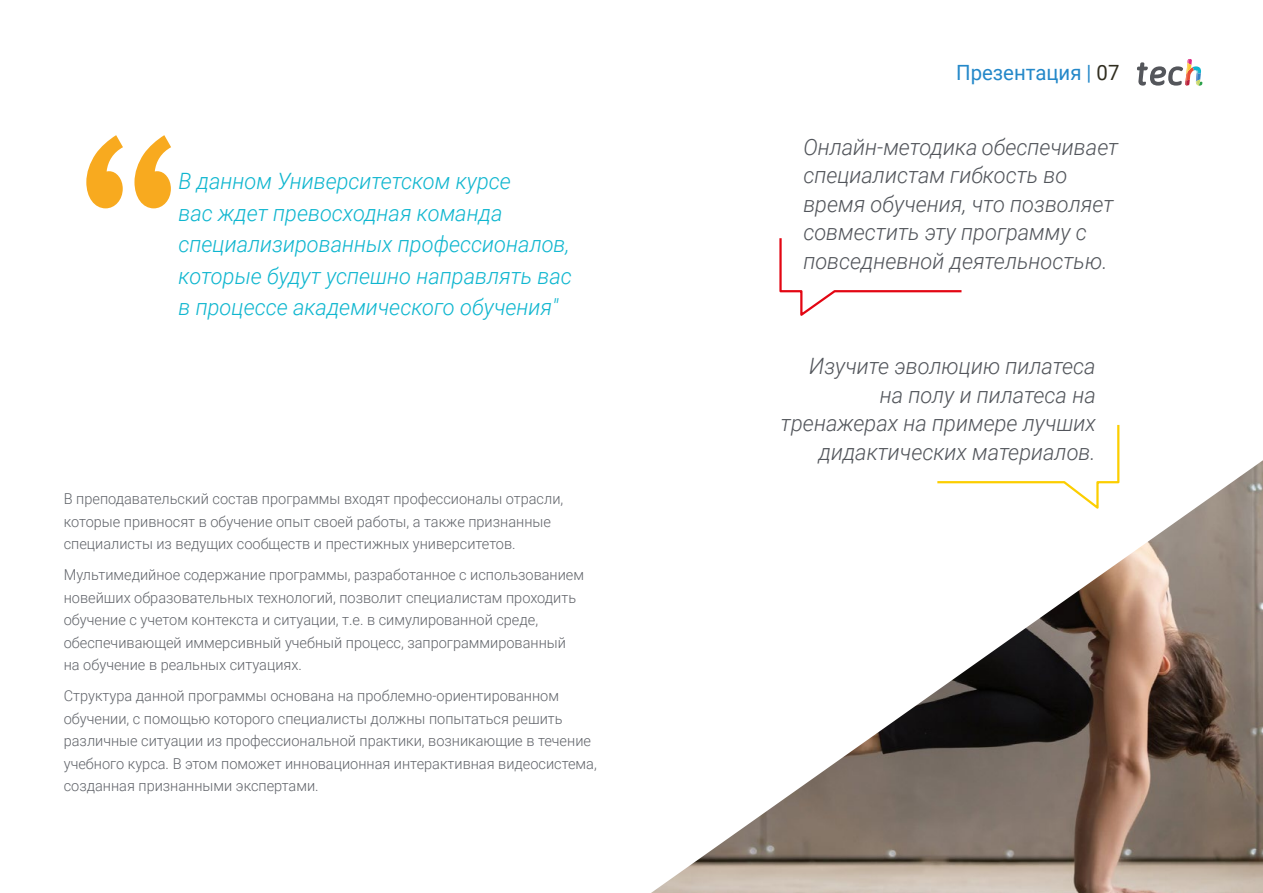
<style>
.page{position:relative;width:1263px;height:893px;background:#fff}
.page>*{position:absolute;margin:0;border:0;box-sizing:border-box;transform-origin:0 0}
.t1{font:italic 300 22.5px/28.5px "Roboto";color:#52555b;text-align:right}
.t2{font:italic 300 22.5px/31.5px "Roboto";color:#0fb6cf}
.t3{font:21px "Roboto";color:#2488c9}
.t4{font:300 15px/22.5px "Roboto";color:#61646a}
.s1{color:#312e20}
</style>
<div class="page">
<svg style="left:86px;top:135px;width:85px;height:73px"></svg>
<svg style="left:1117px;top:424px;width:3px;height:36px"></svg>
<img style="left:651px;top:460px;width:612px;height:433px">
<svg style="left:779px;top:238px;width:183px;height:78px"></svg>
<svg style="left:1137px;top:59px;width:65px;height:27px"></svg>
<h1 class="t2" style="left:179px;top:165px;width:395px">В данном Университетском курсе<br>вас ждет превосходная команда специализированных профессионалов, которые будут успешно направлять вас в процессе академического обучения"</h1>
<p class="t4" style="left:64px;top:487px;width:501px">В преподавательский состав программы входят профессионалы отрасли, которые привносят в обучение опыт своей работы, а также признанные специалисты из ведущих сообществ и престижных университетов.</p>
<p class="t4" style="left:64px;top:563px;width:522px">Мультимедийное содержание программы, разработанное с использованием новейших образовательных технологий, позволит специалистам проходить обучение с учетом контекста и ситуации, т.е. в симулированной среде, обеспечивающей иммерсивный учебный процесс, запрограммированный на обучение в реальных ситуациях.</p>
<p class="t4" style="left:64px;top:684px;width:534px">Структура данной программы основана на проблемно-ориентированном обучении, с помощью которого специалисты должны попытаться решить различные ситуации из профессиональной практики, возникающие в течение учебного курса. В этом поможет инновационная интерактивная видеосистема, созданная признанными экспертами.</p>
<h2 class="t3" style="left:956px;top:57px;width:165px">Презентация | <span class="s1">07</span></h2>
<h1 class="t1" style="left:803px;top:132px;width:317px;text-align:left">Онлайн-методика обеспечивает специалистам гибкость во время обучения, что позволяет совместить эту программу с повседневной деятельностью.</h1>
<h1 class="t1" style="left:781px;top:351px;width:316px">Изучите эволюцию пилатеса на полу и пилатеса на тренажерах на примере лучших дидактических материалов.</h1>
</div>
